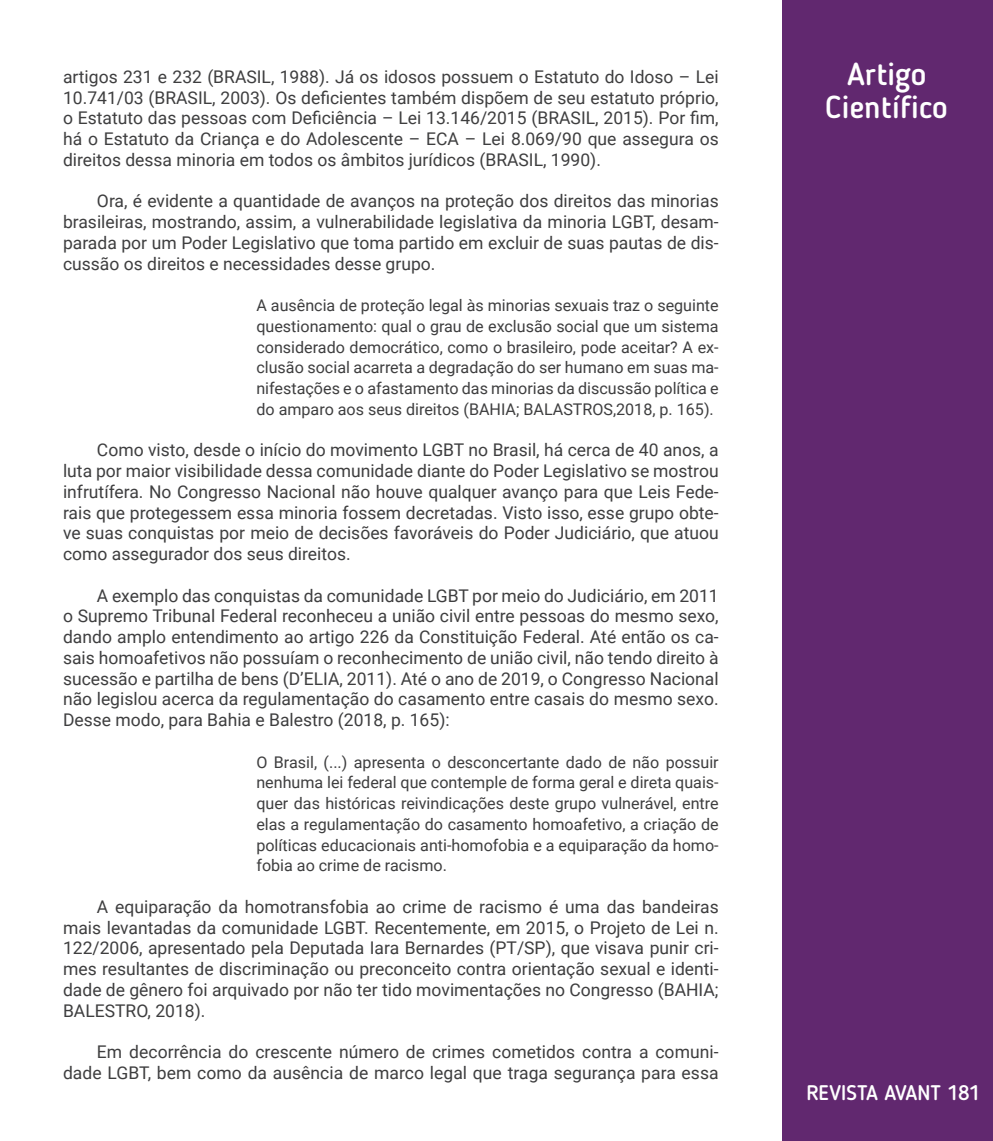
<style>
.page{position:relative;width:993px;height:1141px;background:#fff}
.page>*{position:absolute;margin:0;border:0;box-sizing:border-box;transform-origin:0 0}
.modalidade{font:500 31.5px "Blogger Sans";color:#fff}
.t1{font:500 21px "Blogger Sans";color:#fff}
.texto{font:17.5px/20.8px "Roboto";color:#3e3e3f;text-align:justify}
.Citação{font:16.1px/20.8px "Roboto";color:#3e3e3f;text-align:justify}
</style>
<div class="page">
<div style="left:782px;top:0;width:210px;height:1141px;background:#61286f"></div>
<p class="texto" style="left:63px;top:66px;width:657px">artigos 231 e 232 (BRASIL, 1988). Já os idosos possuem o Estatuto do Idoso – Lei 10.741/03 (BRASIL, 2003). Os deficientes também dispõem de seu estatuto próprio, o Estatuto das pessoas com Deficiência – Lei 13.146/2015 (BRASIL, 2015). Por fim, há o Estatuto da Criança e do Adolescente – ECA – Lei 8.069/90 que assegura os direitos dessa minoria em todos os âmbitos jurídicos (BRASIL, 1990).</p>
<p class="texto" style="left:63px;top:190px;width:657px;text-indent:34px">Ora, é evidente a quantidade de avanços na proteção dos direitos das minorias brasileiras, mostrando, assim, a vulnerabilidade legislativa da minoria LGBT, desam&shy;parada por um Poder Legislativo que toma partido em excluir de suas pautas de dis&shy;cussão os direitos e necessidades desse grupo.</p>
<p class="Citação" style="left:256px;top:294px;width:463px">A ausência de proteção legal às minorias sexuais traz o seguinte questionamento: qual o grau de exclusão social que um sistema considerado democrático, como o brasileiro, pode aceitar? A ex&shy;clusão social acarreta a degradação do ser humano em suas ma&shy;nifestações e o afastamento das minorias da discussão política e do amparo aos seus direitos (BAHIA; BALASTROS,2018, p. 165).</p>
<p class="texto" style="left:63px;top:439px;width:657px;text-indent:34px">Como visto, desde o início do movimento LGBT no Brasil, há cerca de 40 anos, a luta por maior visibilidade dessa comunidade diante do Poder Legislativo se mostrou infrutífera. No Congresso Nacional não houve qualquer avanço para que Leis Fede&shy;rais que protegessem essa minoria fossem decretadas. Visto isso, esse grupo obte&shy;ve suas conquistas por meio de decisões favoráveis do Poder Judiciário, que atuou como assegurador dos seus direitos.</p>
<p class="texto" style="left:63px;top:584px;width:657px;text-indent:34px">A exemplo das conquistas da comunidade LGBT por meio do Judiciário, em 2011 o Supremo Tribunal Federal reconheceu a união civil entre pessoas do mesmo sexo, dando amplo entendimento ao artigo 226 da Constituição Federal. Até então os ca&shy;sais homoafetivos não possuíam o reconhecimento de união civil, não tendo direito à sucessão e partilha de bens (D’ELIA, 2011). Até o ano de 2019, o Congresso Nacional não legislou acerca da regulamentação do casamento entre casais do mesmo sexo.<br>Desse modo, para Bahia e Balestro (2018, p. 165):</p>
<p class="Citação" style="left:256px;top:751px;width:463px">O Brasil, (...) apresenta o desconcertante dado de não possuir nenhuma lei federal que contemple de forma geral e direta quais&shy;quer das históricas reivindicações deste grupo vulnerável, entre elas a regulamentação do casamento homoafetivo, a criação de políticas educacionais anti-homofobia e a equiparação da homo&shy;fobia ao crime de racismo.</p>
<p class="texto" style="left:63px;top:895px;width:657px;text-indent:34px">A equiparação da homotransfobia ao crime de racismo é uma das bandeiras mais levantadas da comunidade LGBT. Recentemente, em 2015, o Projeto de Lei n.<br>122/2006, apresentado pela Deputada Iara Bernardes (PT/SP), que visava punir cri&shy;mes resultantes de discriminação ou preconceito contra orientação sexual e identi&shy;dade de gênero foi arquivado por não ter tido movimentações no Congresso (BAHIA; BALESTRO, 2018).</p>
<p class="texto" style="left:63px;top:1041px;width:657px;text-align:right">Em decorrência do crescente número de crimes cometidos contra a comuni&shy;dade LGBT, bem como da ausência de marco legal que traga segurança para essa</p>
<p class="modalidade" style="left:846px;top:55px;width:81px">Artigo</p>
<p class="modalidade" style="left:825px;top:89px;width:124px">Científico</p>
<h1 class="modalidade" style="left:813px;top:57px;width:150px">Modalidade</h1>
<p class="t1" style="left:806px;top:1080px;width:175px">REVISTA AVANT 181</p>
</div>
